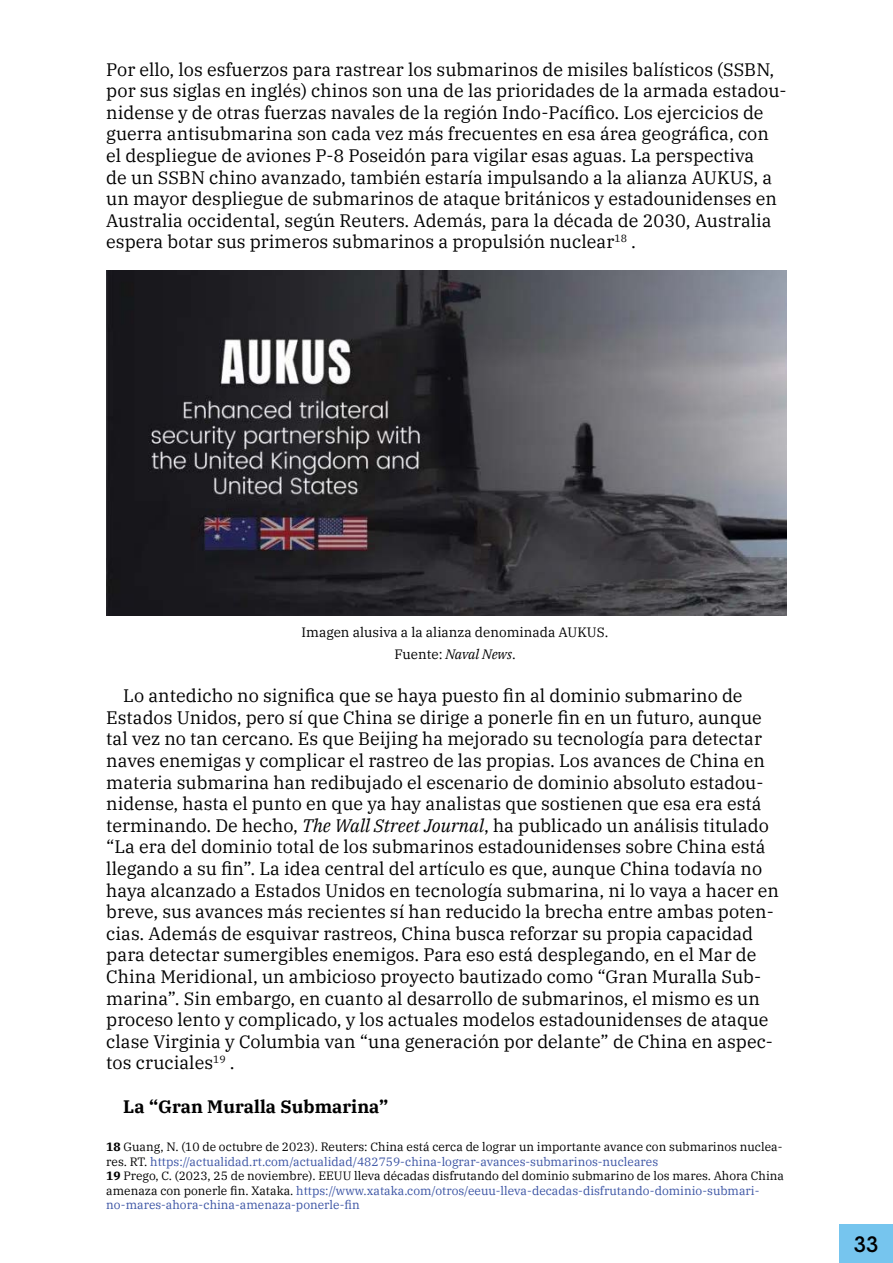
<style>
.page{position:relative;width:893px;height:1263px;background:#fff}
.page>*{position:absolute;margin:0;border:0;box-sizing:border-box;transform-origin:0 0}
.t1{font:500 21px "ITC Avant Garde Std";color:#000}
.t2{font:18px/21.6px "IBM Plex Serif";color:#000}
.t3{font:700 18px "IBM Plex Serif";color:#000}
.t4{font:13.5px/21.6px "IBM Plex Serif";color:#000;text-align:center}
.t5{font:12px/14.4px "IBM Plex Serif";color:#000}
.s1{font-style:italic}
.s2{font-weight:700}
.s3{color:#3a53a4}
</style>
<div class="page">
<div style="left:839px;top:1224px;width:54px;height:39px;background:#76c5ee"></div>
<img style="left:106px;top:270px;width:681px;height:346px">
<p class="t2" style="left:106px;top:57px;width:682px">Por ello, los esfuerzos para rastrear los submarinos de misiles balísticos (SSBN, por sus siglas en inglés) chinos son una de las prioridades de la armada estadou&shy;nidense y de otras fuerzas navales de la región Indo-Pacífico. Los ejercicios de guerra antisubmarina son cada vez más frecuentes en esa área geográfica, con el despliegue de aviones P-8 Poseidón para vigilar esas aguas. La perspectiva<br>de un SSBN chino avanzado, también estaría impulsando a la alianza AUKUS, a un mayor despliegue de submarinos de ataque británicos y estadounidenses en Australia occidental, según Reuters. Además, para la década de 2030, Australia espera botar sus primeros submarinos a propulsión nuclear<sup>18</sup> .</p>
<p class="t4" style="left:302px;top:621px;width:308px">Imagen alusiva a la alianza denominada AUKUS.<br>Fuente: <span class="s1">Naval News</span>.</p>
<p class="t2" style="left:106px;top:683px;width:674px;text-indent:17px">Lo antedicho no significa que se haya puesto fin al dominio submarino de Estados Unidos, pero sí que China se dirige a ponerle fin en un futuro, aunque tal vez no tan cercano. Es que Beijing ha mejorado su tecnología para detectar naves enemigas y complicar el rastreo de las propias. Los avances de China en materia submarina han redibujado el escenario de dominio absoluto estadou&shy;nidense, hasta el punto en que ya hay analistas que sostienen que esa era está terminando. De hecho, <span class="s1">The Wall Street Journal</span>, ha publicado un análisis titulado “La era del dominio total de los submarinos estadounidenses sobre China está llegando a su fin”. La idea central del artículo es que, aunque China todavía no haya alcanzado a Estados Unidos en tecnología submarina, ni lo vaya a hacer en breve, sus avances más recientes sí han reducido la brecha entre ambas poten&shy;cias. Además de esquivar rastreos, China busca reforzar su propia capacidad para detectar sumergibles enemigos. Para eso está desplegando, en el Mar de China Meridional, un ambicioso proyecto bautizado como “Gran Muralla Sub&shy;marina”. Sin embargo, en cuanto al desarrollo de submarinos, el mismo es un proceso lento y complicado, y los actuales modelos estadounidenses de ataque clase Virginia y Columbia van “una generación por delante” de China en aspec&shy;tos cruciales<sup>19</sup> .</p>
<p class="t3" style="left:123px;top:1092px;width:266px">La “Gran Muralla Submarina”</p>
<p class="t5" style="left:106px;top:1139px;width:679px"><span class="s2">18</span> Guang, N. (10 de octubre de 2023). Reuters: China está cerca de lograr un importante avance con submarinos nuclea&shy;res. RT. <span class="s3">https://actualidad.rt.com/actualidad/482759-china-lograr-avances-submarinos-nucleares<br></span><span class="s2">19</span> Prego, C. (2023, 25 de noviembre). EEUU lleva décadas disfrutando del dominio submarino de los mares. Ahora China amenaza con ponerle fin. Xataka. <span class="s3">https://www.xataka.com/otros/eeuu-lleva-decadas-disfrutando-dominio-submari&shy;no-mares-ahora-china-amenaza-ponerle-fin</span></p>
<p class="t1" style="left:854px;top:1231px;width:26px">33</p>
</div>
